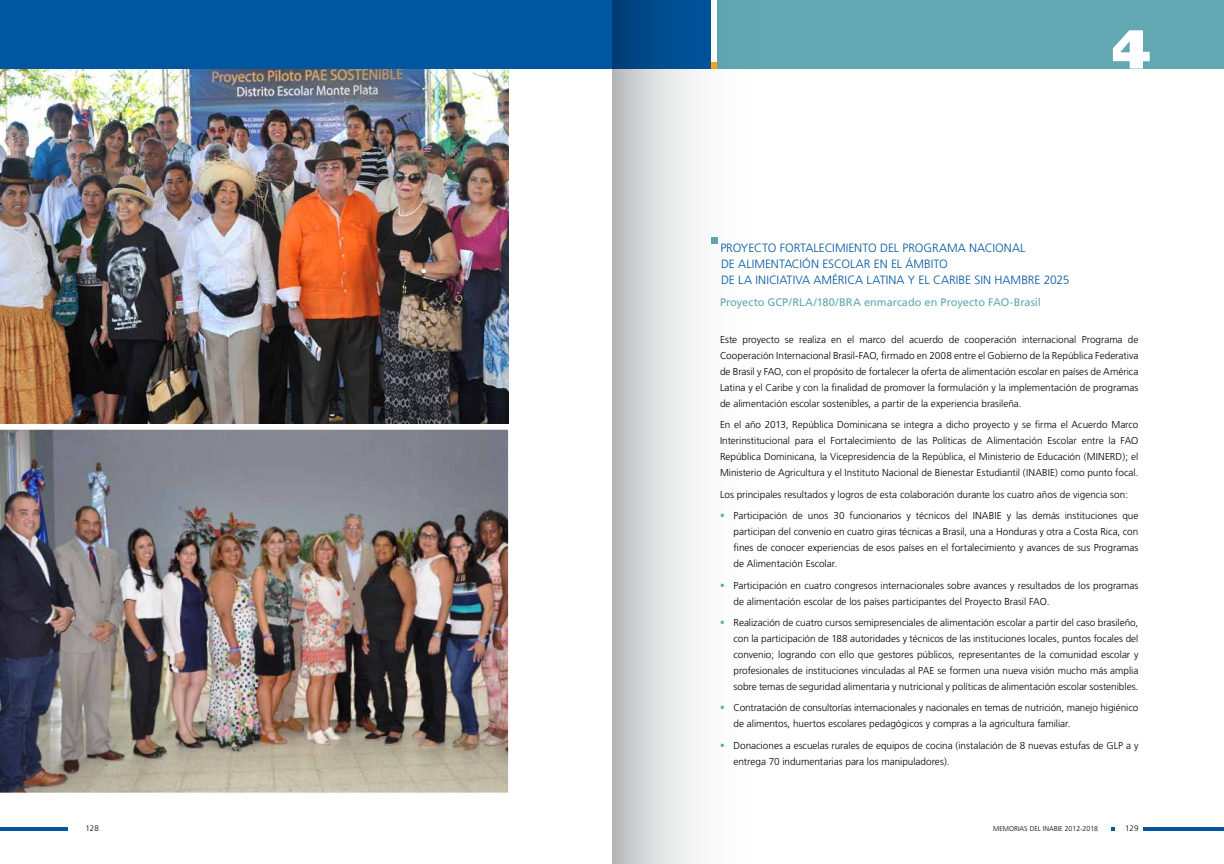
<style>
.page{position:relative;width:1224px;height:864px;background:#fff}
.page>*{position:absolute;margin:0;border:0;box-sizing:border-box;transform-origin:0 0}
.t1{font:300 12px "Frutiger";letter-spacing:-.005em;color:#00569f}
.t2{font:11px "Frutiger";color:#61a8b2}
.t3{font:300 10px/16px "Frutiger";letter-spacing:-.005em;color:#000;text-align:justify}
.t4{font:300 8px "Frutiger";color:#000}
.t5{font:300 7px "Frutiger";color:#000}
.s1{color:#61a8b2}
</style>
<div class="page">
<img style="left:0;top:68px;width:508px;height:356px">
<img style="left:0;top:430px;width:508px;height:363px">
<div style="left:0;top:0;width:711px;height:68px;background:#00569f"></div>
<div style="left:717px;top:0;width:507px;height:68px;background:#61a8b2"></div>
<svg style="left:1113px;top:30px;width:37px;height:39px"></svg>
<svg style="left:612px;top:0;width:181px;height:864px"></svg>
<svg style="left:1112px;top:827px;width:3px;height:4px"></svg>
<hr style="left:1144px;top:827px;width:80px;height:4px;background:#00569f">
<hr style="left:0;top:827px;width:68px;height:4px;background:#00569f">
<p class="t1" style="left:720px;top:241px;width:14px">Proyecto</p>
<p class="t1" style="left:780px;top:241px;width:13px">Fortalecimiento</p>
<p class="t1" style="left:880px;top:241px;width:7px">del</p>
<p class="t1" style="left:902px;top:241px;width:15px">Programa</p>
<p class="t1" style="left:969px;top:241px;width:16px">Nacional</p>
<p class="t1" style="left:721px;top:257px;width:33px">de Alimentación</p>
<p class="t1" style="left:822px;top:257px;width:14px">Escolar</p>
<p class="t1" style="left:874px;top:257px;width:40px">enelÁmbito</p>
<p class="t1" style="left:721px;top:273px;width:44px">de la Iniciativa</p>
<p class="t1" style="left:813px;top:273px;width:32px">Am érica</p>
<p class="t1" style="left:867px;top:273px;width:14px">Latina</p>
<p class="t1" style="left:908px;top:273px;width:40px">y El Caribe</p>
<p class="t1" style="left:975px;top:273px;width:37px">Sin Hambre</p>
<p class="t1" style="left:1044px;top:273px;width:27px">2025</p>
<p class="t2" style="left:720px;top:295px;width:322px">Proyecto GCP/RLA/180/BRA enmarcado en Proyecto FAO-Brasil</p>
<p class="t3" style="left:720px;top:332px;width:420px">Este proyecto se realiza en el marco del acuerdo de cooperación internacional Programa de Cooperación Internacional Brasil-FAO, firmado en 2008 entre el Gobierno de la República Federativa de Brasil y FAO, con el propósito de fortalecer la oferta de alimentación escolar en países de América Latina y el Caribe y con la finalidad de promover la formulación y la implementación de programas de alimentación escolar sostenibles, a partir de la experiencia brasileña.</p>
<p class="t3" style="left:720px;top:417px;width:420px">En el año 2013, República Dominicana se integra a dicho proyecto y se firma el Acuerdo Marco Interinstitucional para el Fortalecimiento de las Políticas de Alimentación Escolar entre la FAO República Dominicana, la Vicepresidencia de la República, el Ministerio de Educación (MINERD); el Ministerio de Agricultura y el Instituto Nacional de Bienestar Estudiantil (INABIE) como punto focal.</p>
<p class="t3" style="left:720px;top:486px;width:410px">Los principales resultados y logros de esta colaboración durante los cuatro años de vigencia son:</p>
<p class="t3" style="left:734px;top:508px;width:406px;text-indent:-14px"><span class="s1">▪</span> Participación de unos 30 funcionarios y técnicos del INABIE y las demás instituciones que participan del convenio en cuatro giras técnicas a Brasil, una a Honduras y otra a Costa Rica, con fines de conocer experiencias de esos países en el fortalecimiento y avances de sus Programas de Alimentación Escolar.</p>
<p class="t3" style="left:734px;top:577px;width:406px;text-indent:-14px"><span class="s1">▪</span> Participación en cuatro congresos internacionales sobre avances y resultados de los programas de alimentación escolar de los países participantes del Proyecto Brasil FAO.</p>
<p class="t3" style="left:734px;top:615px;width:407px;text-indent:-14px"><span class="s1">▪</span> Realización de cuatro cursos semipresenciales de alimentación escolar a partir del caso brasileño, con la participación de 188 autoridades y técnicos de las instituciones locales, puntos focales del convenio; logrando con ello que gestores públicos, representantes de la comunidad escolar y profesionales de instituciones vinculadas al PAE se formen una nueva visión mucho más amplia sobre temas de seguridad alimentaria y nutricional y políticas de alimentación escolar sostenibles.</p>
<p class="t3" style="left:734px;top:700px;width:406px;text-indent:-14px"><span class="s1">▪</span> Contratación de consultorías internacionales y nacionales en temas de nutrición, manejo higiénico de alimentos, huertos escolares pedagógicos y compras a la agricultura familiar.</p>
<p class="t3" style="left:734px;top:737px;width:407px;text-indent:-14px"><span class="s1">▪</span> Donaciones a escuelas rurales de equipos de cocina (instalación de 8 nuevas estufas de GLP a y entrega 70 indumentarias para los manipuladores).</p>
<p class="t4" style="left:86px;top:824px;width:15px">128</p>
<p class="t5" style="left:993px;top:825px;width:107px">Memorias del Inabie 2012-2018</p>
<p class="t4" style="left:1125px;top:824px;width:15px">129</p>
</div>
